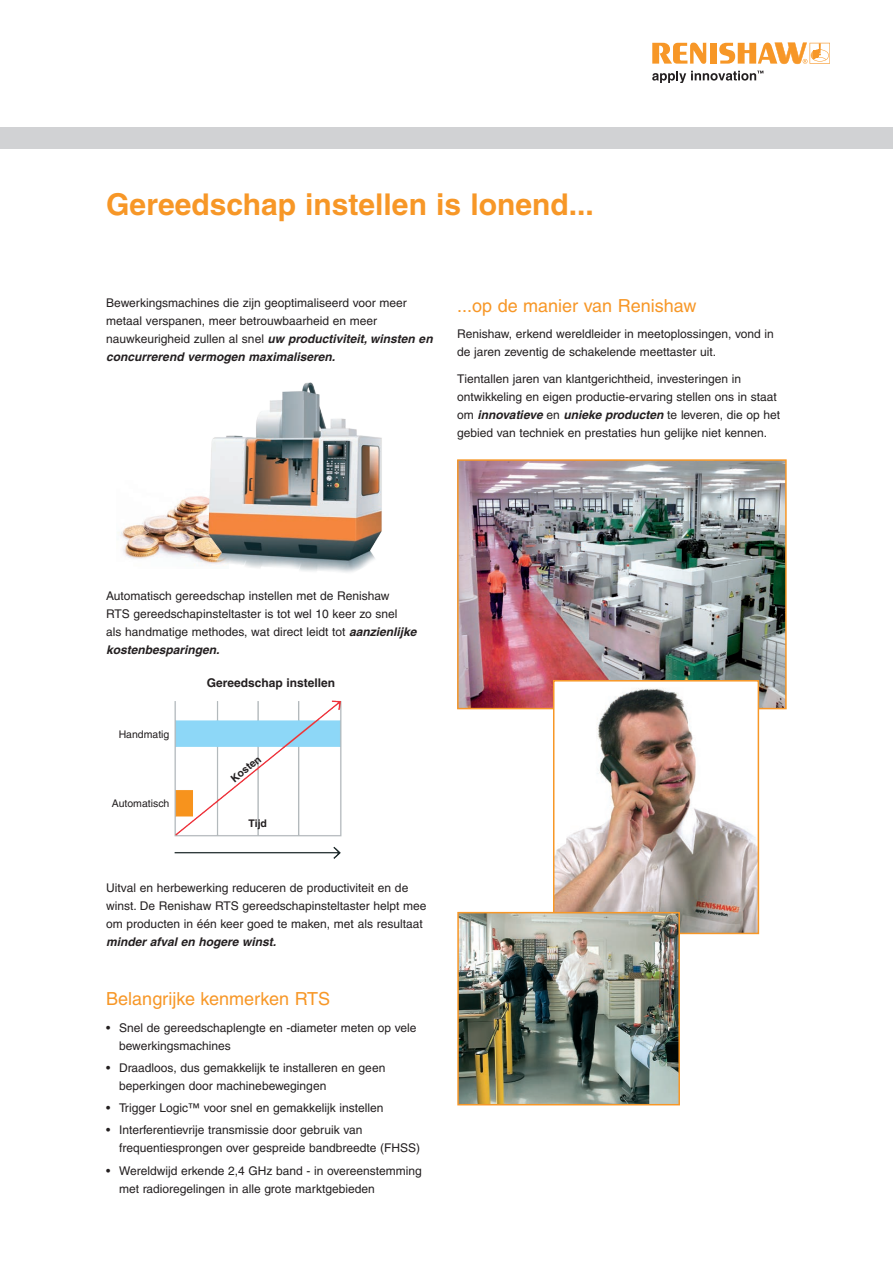
<style>
.page{position:relative;width:893px;height:1263px;background:#fff}
.page>*{position:absolute;margin:0;border:0;box-sizing:border-box;transform-origin:0 0}
.t1{font:700 30px "Helvetica";color:#f79727}
.t2{font:18px "Helvetica";color:#f79727}
.Text{font:12px/18px "Helvetica";color:#231f20}
.Text-2{font:700 12px "Helvetica";color:#231f20}
.Text-3{font:10.5px "Helvetica";color:#231f20}
.Text-4{font:700 10.5px "Helvetica";color:#231f20}
.s1{font-weight:700;font-style:italic}
</style>
<div class="page">
<hr style="left:892px;top:128px;width:1px;height:148px;background:#f79727">
<svg style="left:652px;top:43px;width:54px;height:21px"></svg>
<div style="left:710px;top:43px;width:7px;height:21px;background:#f79727"></div>
<svg style="left:719px;top:43px;width:110px;height:21px"></svg>
<svg style="left:652px;top:71px;width:111px;height:12px"></svg>
<div style="left:0;top:128px;width:893px;height:21px;background:#d1d2d4"></div>
<img style="left:174px;top:700px;width:168px;height:159px">
<img style="left:460px;top:462px;width:324px;height:244px">
<div style="left:457px;top:459px;width:330px;height:250px;border:2px solid #f79727"></div>
<img style="left:556px;top:683px;width:200px;height:248px">
<div style="left:553px;top:680px;width:206px;height:254px;border:2px solid #f79727"></div>
<img style="left:460px;top:915px;width:217px;height:187px">
<div style="left:457px;top:912px;width:223px;height:193px;border:2px solid #f79727"></div>
<img style="left:118px;top:496px;width:73px;height:63px">
<img style="left:191px;top:382px;width:191px;height:191px">
<p class="t1" style="left:106px;top:186px;width:489px">Gereedschap instellen is lonend...</p>
<p class="Text" style="left:106px;top:294px;width:328px">Bewerkingsmachines die zijn geoptimaliseerd voor meer metaal verspanen, meer betrouwbaarheid en meer nauwkeurigheid zullen al snel <span class="s1">uw productiviteit, winsten en concurrerend vermogen maximaliseren.</span></p>
<p class="t2" style="left:457px;top:295px;width:241px">...op de manier van Renishaw</p>
<p class="Text" style="left:457px;top:325px;width:318px">Renishaw, erkend wereldleider in meetoplossingen, vond in de jaren zeventig de schakelende meettaster uit.</p>
<p class="Text" style="left:457px;top:369px;width:324px">Tientallen jaren van klantgerichtheid, investeringen in ontwikkeling en eigen productie-ervaring stellen ons in staat om <span class="s1">innovatieve</span> en <span class="s1">unieke producten</span> te leveren, die op het gebied van techniek en prestaties hun gelijke niet kennen.</p>
<p class="Text" style="left:106px;top:586px;width:312px">Automatisch gereedschap instellen met de Renishaw<br>RTS gereedschapinsteltaster is tot wel 10 keer zo snel<br>als handmatige methodes, wat direct leidt tot <span class="s1">aanzienlijke kostenbesparingen.</span></p>
<p class="Text-3" style="left:119px;top:728px;width:52px">Handmatig</p>
<p class="Text-3" style="left:112px;top:798px;width:59px">Automatisch</p>
<p class="Text-2" style="left:207px;top:676px;width:130px">Gereedschap instellen</p>
<p class="Text-4" style="left:228px;top:775px;width:37px;rotate:-39deg">Kosten</p>
<p class="Text-4" style="left:248px;top:816px;width:20px">Tijd</p>
<p class="Text" style="left:106px;top:879px;width:322px">Uitval en herbewerking reduceren de productiviteit en de winst. De Renishaw RTS gereedschapinsteltaster helpt mee om producten in één keer goed te maken, met als resultaat <span class="s1">minder afval en hogere winst.</span></p>
<p class="t2" style="left:106px;top:988px;width:225px">Belangrijke kenmerken RTS</p>
<p class="Text" style="left:119px;top:1018px;width:299px;text-indent:-13px">• Snel de gereedschaplengte en -diameter meten op vele bewerkingsmachines</p>
<p class="Text" style="left:119px;top:1059px;width:268px;text-indent:-13px">• Draadloos, dus gemakkelijk te installeren en geen beperkingen door machinebewegingen</p>
<p class="Text" style="left:106px;top:1099px;width:279px">• Trigger Logic™ voor snel en gemakkelijk instellen</p>
<p class="Text" style="left:119px;top:1121px;width:303px;text-indent:-13px">• Interferentievrije transmissie door gebruik van frequentiesprongen over gespreide bandbreedte (FHSS)</p>
<p class="Text" style="left:119px;top:1161px;width:304px;text-indent:-13px">• Wereldwijd erkende 2,4 GHz band - in overeenstemming met radioregelingen in alle grote marktgebieden</p>
</div>
